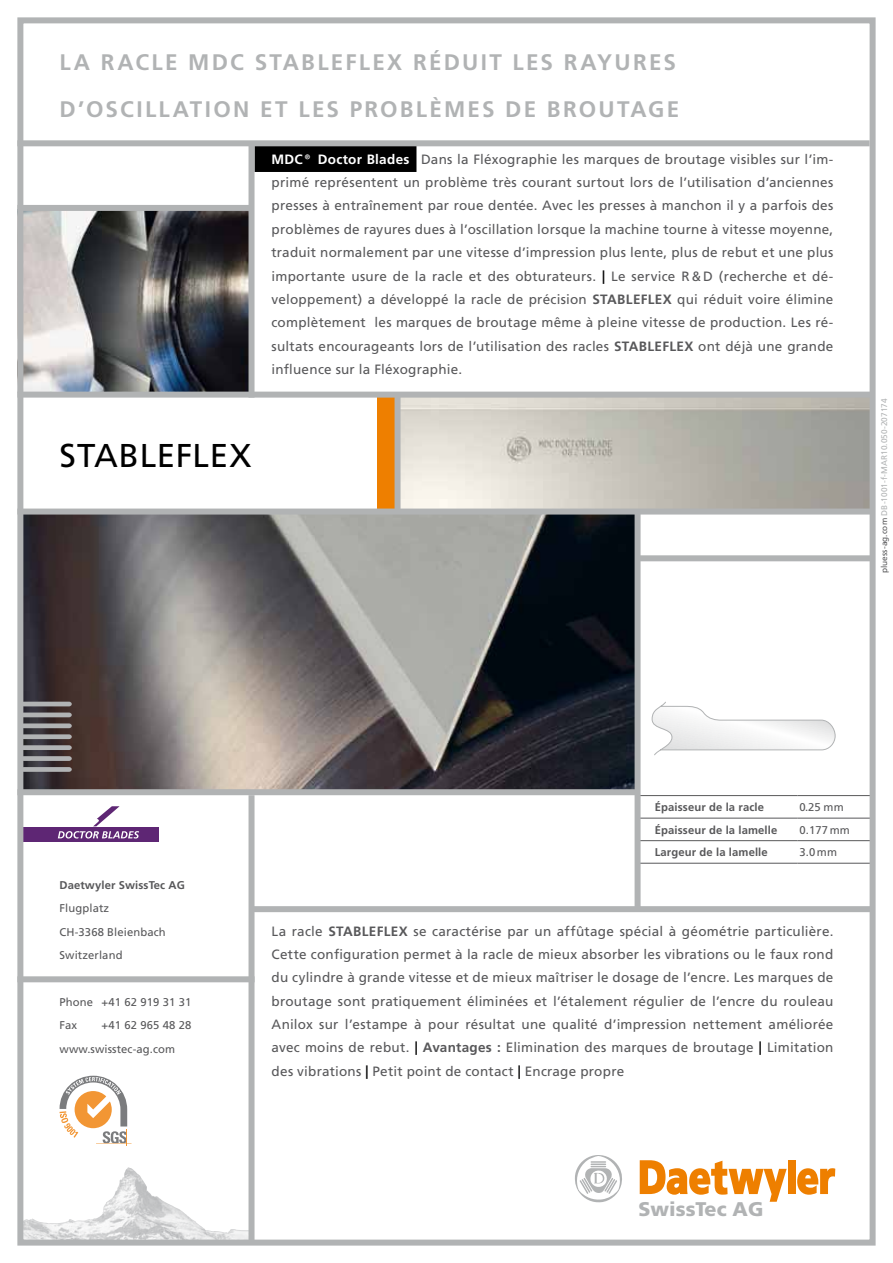
<style>
.page{position:relative;width:893px;height:1263px;background:#fff}
.page>*{position:absolute;margin:0;border:0;box-sizing:border-box;transform-origin:0 0}
.t1{font:33px "Frutiger CE";letter-spacing:.02em;color:#000}
.t2{font:700 22.5px/46.8px "Frutiger CE";letter-spacing:.1em;color:#b1b3b4}
.t3{font:900 19.8px "Frutiger";color:#b1b3b4}
.t4{font:13.5px/23.4px "Frutiger";letter-spacing:.015em;color:#58585a;text-align:justify}
.t5{font:11.25px/23.4px "Frutiger";letter-spacing:.01em;color:#58585a}
.t6{font:700 11.25px "Frutiger CE";letter-spacing:.01em;color:#58585a}
.t7{font:8.25px "Frutiger";letter-spacing:.01em;color:#b1b3b4}
.s1{font-family:"Frutiger CE";font-weight:700;color:#fff}
.s2{font-family:"Frutiger CE";font-weight:700;color:#000}
.s3{font-family:"Frutiger CE";font-weight:700}
.s4{color:#58585a}
</style>
<div class="page">
<img style="left:401px;top:398px;width:468px;height:110px">
<img style="left:24px;top:514px;width:611px;height:275px">
<img style="left:24px;top:211px;width:225px;height:181px">
<img style="left:24px;top:1168px;width:225px;height:70px">
<div style="left:378px;top:395px;width:17px;height:116px;background:#ee7f00"></div>
<svg style="left:60px;top:1076px;width:72px;height:70px"></svg>
<svg style="left:575px;top:1155px;width:47px;height:48px"></svg>
<div style="left:788px;top:1160px;width:7px;height:34px;background:#ee7f00"></div>
<svg style="left:640px;top:1160px;width:147px;height:42px"></svg>
<svg style="left:797px;top:1168px;width:38px;height:27px"></svg>
<div style="left:23px;top:827px;width:136px;height:15px;background:#5e2674"></div>
<svg style="left:58px;top:806px;width:81px;height:32px"></svg>
<svg style="left:652px;top:702px;width:184px;height:53px"></svg>
<div style="left:255px;top:142px;width:161px;height:30px;background:#000"></div>
<hr style="left:640px;top:795px;width:157px;height:1px;background:#58585a">
<hr style="left:797px;top:795px;width:75px;height:1px;background:#58585a">
<hr style="left:640px;top:818px;width:157px;height:1px;background:#58585a">
<hr style="left:640px;top:840px;width:157px;height:1px;background:#58585a">
<hr style="left:640px;top:863px;width:157px;height:1px;background:#58585a">
<hr style="left:797px;top:818px;width:75px;height:1px;background:#58585a">
<hr style="left:797px;top:840px;width:75px;height:1px;background:#58585a">
<hr style="left:797px;top:863px;width:75px;height:1px;background:#58585a">
<div style="left:249px;top:142px;width:6px;height:256px;background:#b1b3b4"></div>
<div style="left:249px;top:795px;width:6px;height:446px;background:#b1b3b4"></div>
<div style="left:17px;top:789px;width:622px;height:6px;background:#b1b3b4"></div>
<div style="left:17px;top:508px;width:854px;height:6px;background:#b1b3b4"></div>
<div style="left:17px;top:976px;width:238px;height:6px;background:#b1b3b4"></div>
<div style="left:252px;top:906px;width:621px;height:6px;background:#b1b3b4"></div>
<div style="left:639px;top:555px;width:234px;height:6px;background:#b1b3b4"></div>
<div style="left:17px;top:140px;width:853px;height:6px;background:#b1b3b4"></div>
<div style="left:395px;top:397px;width:6px;height:116px;background:#b1b3b4"></div>
<div style="left:17px;top:392px;width:854px;height:6px;background:#b1b3b4"></div>
<div style="left:17px;top:205px;width:233px;height:6px;background:#b1b3b4"></div>
<div style="left:635px;top:513px;width:6px;height:397px;background:#b1b3b4"></div>
<svg style="left:24px;top:767px;width:48px;height:5px"></svg>
<svg style="left:24px;top:756px;width:48px;height:5px"></svg>
<svg style="left:24px;top:745px;width:48px;height:5px"></svg>
<svg style="left:24px;top:734px;width:48px;height:5px"></svg>
<svg style="left:24px;top:723px;width:48px;height:5px"></svg>
<svg style="left:24px;top:712px;width:48px;height:5px"></svg>
<svg style="left:24px;top:702px;width:48px;height:4px"></svg>
<div style="left:17px;top:17px;width:859px;height:1228px;border:6px solid #b1b3b4"></div>
<h2 class="t2" style="left:60px;top:39px;width:615px;text-indent:258px">leFlex réduit les rayures d’oscillation et les problèm es de broutag</h2>
<h2 class="t2" style="left:60px;top:39px;width:226px">La racle MDC Stab</h2>
<h2 class="t2" style="left:667px;top:86px;width:14px">e</h2>
<p class="t4" style="left:272px;top:147px;width:563px"><span class="s1">MDC® Doctor Blades</span> Dans la Fléxographie les marques de broutage visibles sur l’im&shy;primé représentent un problème très courant surtout lors de l’utilisation d’anciennes presses à entraînement par roue dentée. Avec les presses à manchon il y a parfois des problèmes de rayures dues à l’oscillation lorsque la machine tourne à vitesse moyenne, traduit normalement par une vitesse d’impression plus lente, plus de rebut et une plus importante usure de la racle et des obturateurs. <span class="s2">|</span> Le service R &amp; D (recherche et dé&shy;veloppement) a développé la racle de précision <span class="s3">Stab</span></p>
<p class="t4" style="left:272px;top:288px;width:563px;text-indent:354px"><span class="s3">leFlex</span> qui réduit voire élimine complètement les marques de broutage même à pleine vitesse de production. Les ré&shy;sultats encourageants lors de l’utilisation des racles <span class="s3">Stab</span></p>
<p class="t4" style="left:647px;top:334px;width:187px"><span class="s3">leFlex</span> ont déjà une grande</p>
<p class="t4" style="left:272px;top:358px;width:192px">influence sur la Fléxographie.</p>
<h1 class="t1" style="left:60px;top:436px;width:193px">STABLEFLEX</h1>
<p class="t7" style="left:879px;top:573px;width:176px;rotate:-90deg"><span class="s4">pluess-ag.com</span> DB-1001-f-MAR10.050-207174</p>
<p class="t6" style="left:60px;top:878px;width:127px">Daetwyler SwissTec AG</p>
<p class="t5" style="left:60px;top:896px;width:108px">Flugplatz<br>CH-3368 Bleienbach<br>Switzerland</p>
<p class="t5" style="left:60px;top:990px;width:133px">Phone +41 62 919 31 31<br>Fax</p>
<p class="t5" style="left:60px;top:1013px;width:133px;text-indent:42px">+41 62 965 48 28 www.swisstec-ag.com</p>
<p class="t6" style="left:655px;top:800px;width:111px">Épaisseur de la racle</p>
<p class="t5" style="left:799px;top:795px;width:46px">0.25 mm</p>
<p class="t6" style="left:655px;top:823px;width:124px">Épaisseur de la lamelle</p>
<p class="t5" style="left:799px;top:818px;width:52px">0.177mm</p>
<p class="t6" style="left:655px;top:845px;width:114px">Largeur de la lamelle</p>
<p class="t5" style="left:799px;top:840px;width:39px">3.0mm</p>
<p class="t4" style="left:272px;top:919px;width:563px;text-indent:90px"><span class="s3">leFlex</span> se caractérise par un affûtage spécial à géométrie particulière.<br>Cette configuration permet à la racle de mieux absorber les vibrations ou le faux rond du cylindre à grande vitesse et de mieux maîtriser le dosage de l’encre. Les marques de broutage sont pratiquement éliminées et l’étalement régulier de l’encre du rouleau Anilox sur l’estampe à pour résultat une qualité d’impression nettement améliorée avec moins de rebut. <span class="s2">|</span> <span class="s3">Avantages :</span> Elimination des marques de broutage <span class="s2">|</span> Limitation des vibrations <span class="s2">|</span> Petit point de contact <span class="s2">|</span> Encrage propre</p>
<p class="t4" style="left:272px;top:919px;width:74px">La racle <span class="s3">Stab</span></p>
<h3 class="t3" style="left:638px;top:1197px;width:126px">SwissTec AG</h3>
</div>
